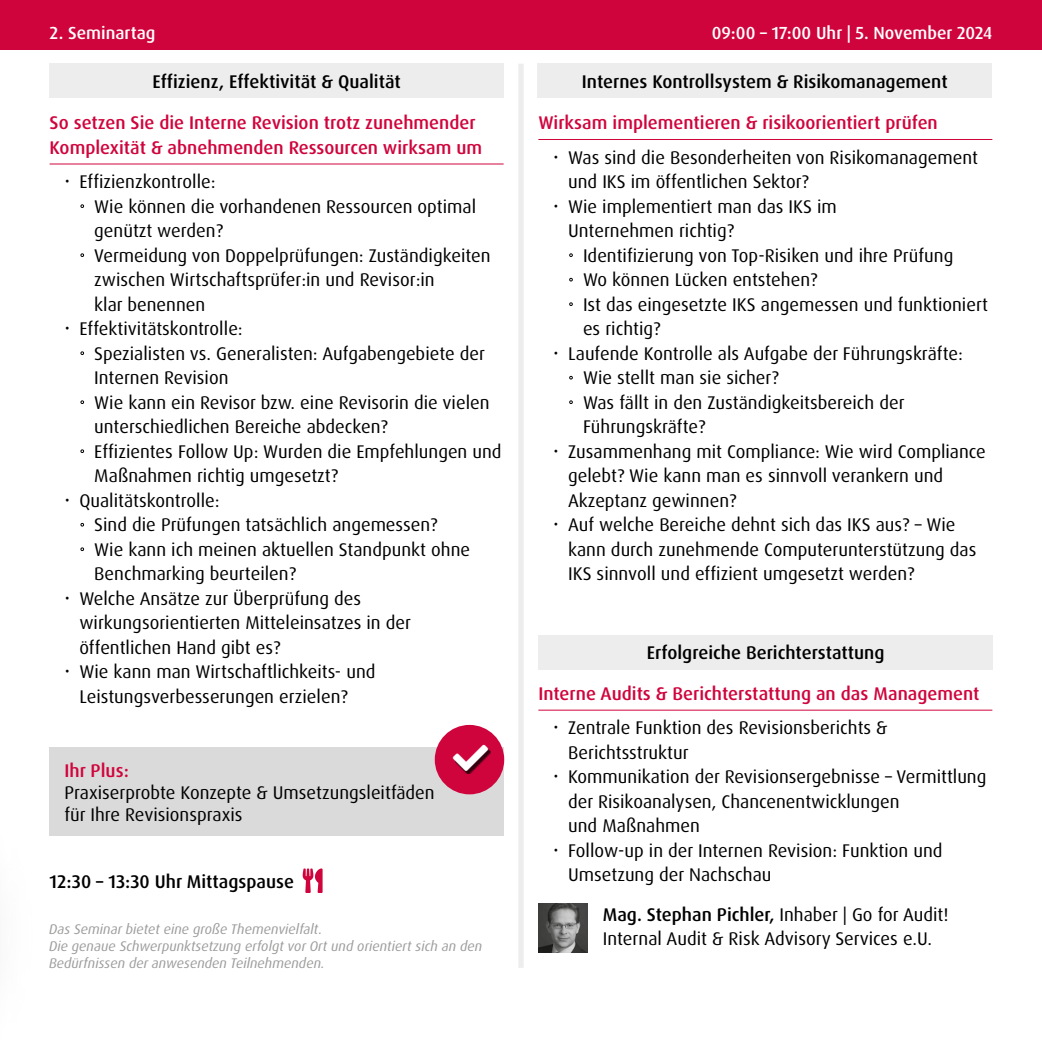
<style>
.page{position:relative;width:1042px;height:1042px;background:#fff}
.page>*{position:absolute;margin:0;border:0;box-sizing:border-box;transform-origin:0 0}
.t1{font:18.38px/24.5px "Dax Pro";color:#000}
.t2{font:500 18.38px/24.5px "Dax Pro";color:#d0043c}
.t3{font:500 18.38px "Dax Pro";color:#000}
.t4{font:500 17.5px "Dax Pro";color:#fff}
.t5{font:italic 14px/16.8px "Dax Pro";color:#9d9d9c}
.s1{font-weight:500}
</style>
<div class="page">
<hr style="left:50px;top:164px;width:454px;height:1px;background:#d0043c">
<hr style="left:538px;top:139px;width:454px;height:1px;background:#d0043c">
<hr style="left:538px;top:710px;width:454px;height:1px;background:#d0043c">
<img style="left:538px;top:903px;width:50px;height:49px">
<div style="left:0;top:0;width:1042px;height:50px;background:#d0043c"></div>
<div style="left:518px;top:64px;width:5px;height:904px;background:#ededed"></div>
<div style="left:50px;top:747px;width:454px;height:88px;background:#dadada"></div>
<div style="left:435px;top:725px;width:69px;height:69px;background:#d0043c;border-radius:50%"></div>
<div style="left:455px;top:747px;width:35px;height:26px;background:#000;opacity:.75"></div>
<div style="left:50px;top:64px;width:454px;height:34px;background:#ededed"></div>
<div style="left:538px;top:64px;width:454px;height:34px;background:#ededed"></div>
<div style="left:539px;top:635px;width:453px;height:34px;background:#ededed"></div>
<svg style="left:303px;top:868px;width:20px;height:25px"></svg>
<svg style="left:455px;top:747px;width:33px;height:24px"></svg>
<p class="t4" style="left:50px;top:21px;width:107px">2. Seminartag</p>
<p class="t4" style="left:712px;top:21px;width:282px">09:00 – 17:00 Uhr | 5. November 2024</p>
<p class="t3" style="left:152px;top:70px;width:250px">Effizienz, Effektivität &amp; Qualität</p>
<p class="t3" style="left:582px;top:70px;width:367px">Internes Kontrollsystem &amp; Risikomanagement</p>
<p class="t2" style="left:50px;top:111px;width:434px">So setzen Sie die Interne Revision trotz zunehmender<br>Komplexität &amp; abnehmenden Ressourcen wirksam um</p>
<p class="t1" style="left:79px;top:170px;width:138px">Effizienzkontrolle:</p>
<p class="t1" style="left:94px;top:194px;width:383px">Wie können die vorhandenen Ressourcen optimal</p>
<p class="t1" style="left:94px;top:219px;width:130px">genützt werden?</p>
<p class="t1" style="left:94px;top:243px;width:398px">Vermeidung von Doppelprüfungen: Zuständigkeiten</p>
<p class="t1" style="left:94px;top:268px;width:342px">zwischen Wirtschaftsprüfer:in und Revisor:in</p>
<p class="t1" style="left:94px;top:292px;width:113px">klar benennen</p>
<p class="t1" style="left:79px;top:317px;width:165px">Effektivitätskontrolle:</p>
<p class="t1" style="left:94px;top:341px;width:392px">Spezialisten vs. Generalisten: Aufgabengebiete der</p>
<p class="t1" style="left:94px;top:366px;width:136px">Internen Revision</p>
<p class="t1" style="left:94px;top:390px;width:397px">Wie kann ein Revisor bzw. eine Revisorin die vielen</p>
<p class="t1" style="left:94px;top:415px;width:295px">unterschiedlichen Bereiche abdecken?</p>
<p class="t1" style="left:94px;top:439px;width:409px">Effizientes Follow Up: Wurden die Empfehlungen und</p>
<p class="t1" style="left:94px;top:464px;width:245px">Maßnahmen richtig umgesetzt?</p>
<p class="t1" style="left:79px;top:488px;width:142px">Qualitätskontrolle:</p>
<p class="t1" style="left:94px;top:513px;width:345px">Sind die Prüfungen tatsächlich angemessen?</p>
<p class="t1" style="left:94px;top:537px;width:377px">Wie kann ich meinen aktuellen Standpunkt ohne</p>
<p class="t1" style="left:94px;top:562px;width:203px">Benchmarking beurteilen?</p>
<p class="t1" style="left:79px;top:586px;width:283px">Welche Ansätze zur Überprüfung des</p>
<p class="t1" style="left:79px;top:611px;width:333px">wirkungsorientierten Mitteleinsatzes in der</p>
<p class="t1" style="left:79px;top:635px;width:203px">öffentlichen Hand gibt es?</p>
<p class="t1" style="left:79px;top:660px;width:298px">Wie kann man Wirtschaftlichkeits- und</p>
<p class="t1" style="left:79px;top:684px;width:270px">Leistungsverbesserungen erzielen?</p>
<p class="t2" style="left:64px;top:758px;width:66px">Ihr Plus:</p>
<p class="t1" style="left:64px;top:781px;width:372px;line-height:22.1px">Praxiserprobte Konzepte &amp; Umsetzungsleitfäden für Ihre Revisionspraxis</p>
<p class="t3" style="left:50px;top:869px;width:246px">12:30 – 13:30 Uhr Mittagspause</p>
<p class="t5" style="left:49px;top:921px;width:435px">Das Seminar bietet eine große Themenvielfalt.<br>Die genaue Schwerpunktsetzung erfolgt vor Ort und orientiert sich an den<br>Bedürfnissen der anwesenden Teilnehmenden.</p>
<p class="t2" style="left:538px;top:111px;width:401px">Wirksam implementieren &amp; risikoorientiert prüfen</p>
<p class="t1" style="left:568px;top:145px;width:411px">Was sind die Besonderheiten von Risikomanagement und IKS im öffentlichen Sektor?<br>Wie implementiert man das IKS im<br>Unternehmen richtig?</p>
<p class="t1" style="left:583px;top:243px;width:372px">Identifizierung von Top-Risiken und ihre Prüfung</p>
<p class="t1" style="left:583px;top:268px;width:236px">Wo können Lücken entstehen?</p>
<p class="t1" style="left:583px;top:292px;width:406px">Ist das eingesetzte IKS angemessen und funktioniert</p>
<p class="t1" style="left:583px;top:317px;width:79px">es richtig?</p>
<p class="t1" style="left:568px;top:341px;width:396px">Laufende Kontrolle als Aufgabe der Führungskräfte:</p>
<p class="t1" style="left:583px;top:366px;width:197px">Wie stellt man sie sicher?</p>
<p class="t1" style="left:583px;top:390px;width:323px">Was fällt in den Zuständigkeitsbereich der</p>
<p class="t1" style="left:583px;top:415px;width:124px">Führungskräfte?</p>
<p class="t1" style="left:568px;top:439px;width:419px">Zusammenhang mit Compliance: Wie wird Compliance</p>
<p class="t1" style="left:568px;top:464px;width:377px">gelebt? Wie kann man es sinnvoll verankern und</p>
<p class="t1" style="left:568px;top:488px;width:170px">Akzeptanz gewinnen?</p>
<p class="t1" style="left:568px;top:513px;width:389px">Auf welche Bereiche dehnt sich das IKS aus? – Wie</p>
<p class="t1" style="left:568px;top:537px;width:410px">kann durch zunehmende Computerunterstützung das</p>
<p class="t1" style="left:568px;top:562px;width:348px">IKS sinnvoll und effizient umgesetzt werden?</p>
<p class="t3" style="left:647px;top:641px;width:239px">Erfolgreiche Berichterstattung</p>
<p class="t2" style="left:538px;top:681px;width:443px">Interne Audits &amp; Berichterstattung an das Management</p>
<p class="t1" style="left:568px;top:716px;width:420px">Zentrale Funktion des Revisionsberichts &amp; Berichtsstruktur<br>Kommunikation der Revisionsergebnisse – Vermittlung der Risikoanalysen, Chancenentwicklungen<br>und Maßnahmen<br>Follow-up in der Internen Revision: Funktion und Umsetzung der Nachschau</p>
<p class="t1" style="left:603px;top:902px;width:347px"><span class="s1">Mag. Stephan Pichler,</span> Inhaber | Go for Audit!<br>Internal Audit &amp; Risk Advisory Services e.U.</p>
</div>
